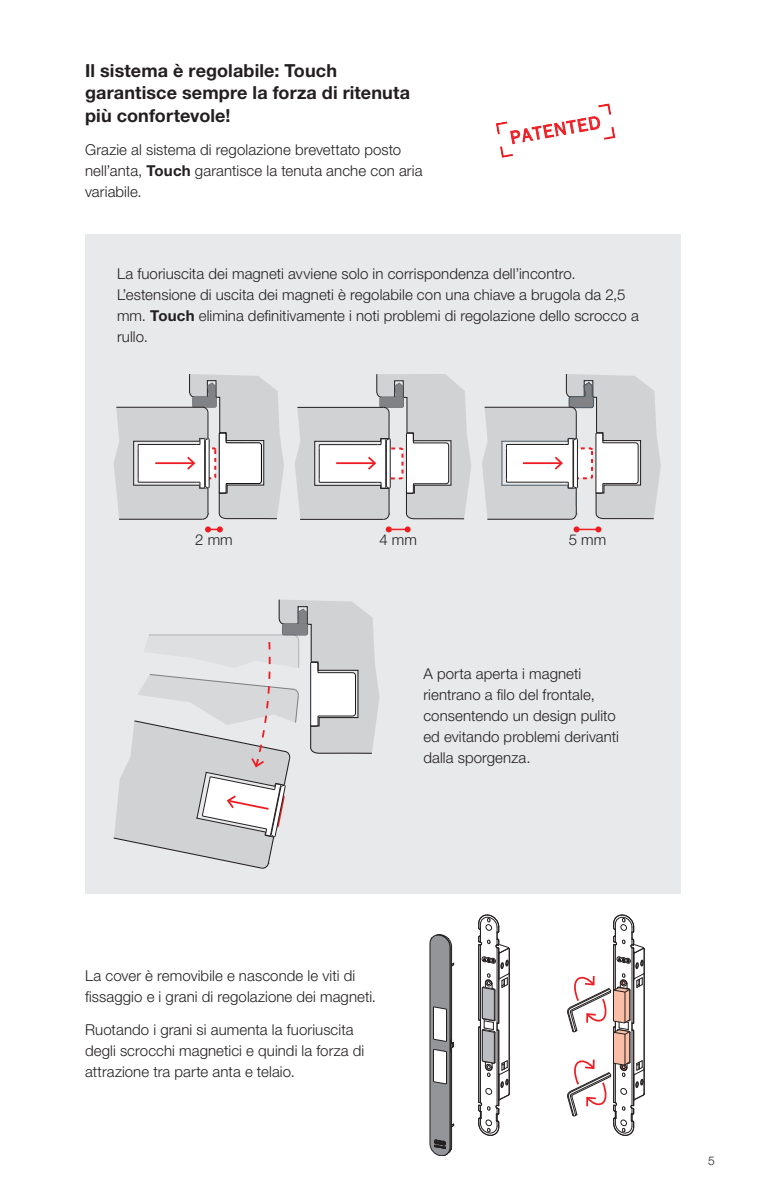
<style>
.page{position:relative;width:766px;height:1191px;background:#fff}
.page>*{position:absolute;margin:0;border:0;box-sizing:border-box;transform-origin:0 0}
.t1{font:700 18px/22.5px "Helvetica Neue LT Pro";letter-spacing:.005em;color:#231f20}
.t2{font:18px "ITC Franklin Gothic Std";color:#ee1d23}
.t3{font:300 15px/21px "Helvetica Neue LT Pro";letter-spacing:.005em;color:#231f20}
.t4{font:300 12px "Helvetica Neue LT Pro";color:#231f20}
.s1{font-weight:700}
</style>
<div class="page">
<div style="left:85px;top:234px;width:595px;height:659px;background:#e6e7e9"></div>
<svg style="left:205px;top:526px;width:18px;height:6px"></svg>
<svg style="left:114px;top:374px;width:170px;height:146px"></svg>
<svg style="left:385px;top:526px;width:25px;height:6px"></svg>
<svg style="left:295px;top:374px;width:176px;height:146px"></svg>
<hr style="left:576px;top:528px;width:22px;height:2px;background:#ee1d23">
<svg style="left:573px;top:526px;width:6px;height:6px"></svg>
<svg style="left:595px;top:526px;width:6px;height:6px"></svg>
<svg style="left:482px;top:374px;width:178px;height:146px"></svg>
<svg style="left:114px;top:599px;width:265px;height:269px"></svg>
<svg style="left:429px;top:934px;width:26px;height:222px"></svg>
<svg style="left:478px;top:914px;width:32px;height:222px"></svg>
<svg style="left:567px;top:914px;width:77px;height:222px"></svg>
<svg style="left:496px;top:103px;width:119px;height:55px"></svg>
<p class="t1" style="left:85px;top:59px;width:326px">Il sistema è regolabile: Touch garantisce sempre la forza di ritenuta più confortevole!</p>
<p class="t3" style="left:85px;top:139px;width:339px">Grazie al sistema di regolazione brevettato posto nell’anta, <span class="s1">Touch</span> garantisce la tenuta anche con aria variabile.</p>
<p class="t2" style="left:508px;top:128px;width:92px;rotate:-10deg">PATENTED</p>
<p class="t3" style="left:117px;top:262px;width:523px">La fuoriuscita dei magneti avviene solo in corrispondenza dell’incontro.<br>L’estensione di uscita dei magneti è regolabile con una chiave a brugola da 2,5 mm. <span class="s1">Touch</span> elimina definitivamente i noti problemi di regolazione dello scrocco a rullo.</p>
<p class="t3" style="left:195px;top:529px;width:39px">2 mm</p>
<p class="t3" style="left:379px;top:529px;width:39px">4 mm</p>
<p class="t3" style="left:568px;top:529px;width:39px">5 mm</p>
<p class="t3" style="left:423px;top:662px;width:197px">A porta aperta i magneti rientrano a filo del frontale, consentendo un design pulito ed evitando problemi derivanti dalla sporgenza.</p>
<p class="t3" style="left:85px;top:964px;width:292px">La cover è removibile e nasconde le viti di fissaggio e i grani di regolazione dei magneti.</p>
<p class="t3" style="left:85px;top:1019px;width:280px">Ruotando i grani si aumenta la fuoriuscita degli scrocchi magnetici e quindi la forza di attrazione tra parte anta e telaio.</p>
<p class="t4" style="left:708px;top:1153px;width:8px">5</p>
</div>
